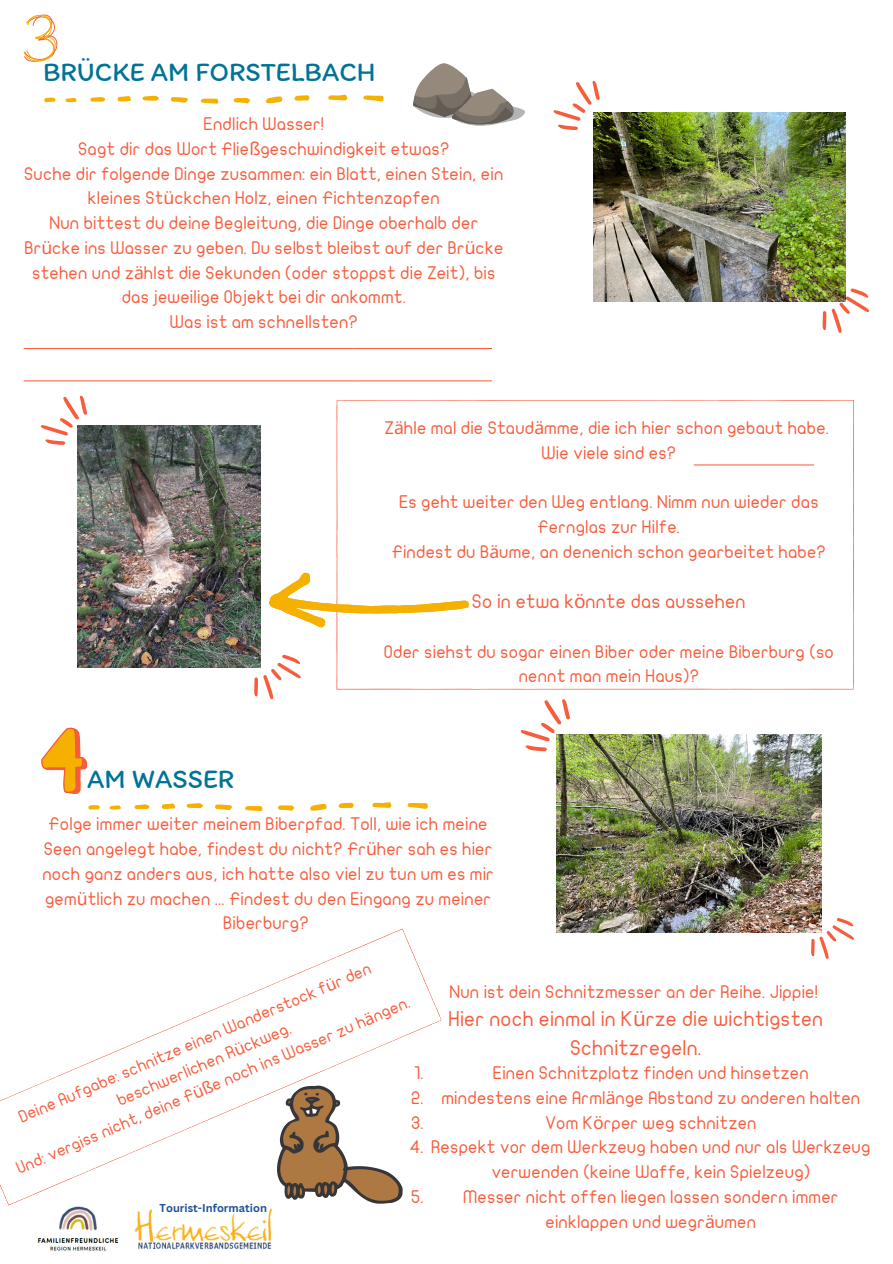
<style>
.page{position:relative;width:893px;height:1264px;background:#fff}
.page>*{position:absolute;margin:0;border:0;box-sizing:border-box;transform-origin:0 0}
.t1{font:27.15px "Itim";color:#017395}
.t2{font:20.7px/28px "JF Flat";letter-spacing:-.01em;color:#f75c3c;text-align:center}
.t3{font:19.2px "JF Flat";letter-spacing:-.01em;color:#f75c3c}
.t4{font:17.7px/24.8px "JF Flat";letter-spacing:-.01em;color:#f75c3c;text-align:center}
.t5{font:16.65px/23.2px "JF Flat";color:#f75c3c;text-align:center}
.t6{font:700 11.1px "Canva Sans";color:#1b5097}
.s1{font-family:"Noto Sans"}
</style>
<div class="page">
<svg style="left:363px;top:95px;width:21px;height:6px"></svg>
<svg style="left:266px;top:96px;width:16px;height:7px"></svg>
<svg style="left:328px;top:95px;width:19px;height:5px"></svg>
<svg style="left:201px;top:99px;width:17px;height:5px"></svg>
<svg style="left:171px;top:97px;width:17px;height:6px"></svg>
<svg style="left:234px;top:98px;width:16px;height:5px"></svg>
<svg style="left:294px;top:95px;width:15px;height:6px"></svg>
<svg style="left:142px;top:96px;width:17px;height:5px"></svg>
<svg style="left:117px;top:96px;width:14px;height:5px"></svg>
<svg style="left:90px;top:97px;width:15px;height:5px"></svg>
<svg style="left:44px;top:97px;width:12px;height:5px"></svg>
<svg style="left:65px;top:98px;width:12px;height:4px"></svg>
<svg style="left:553px;top:80px;width:47px;height:50px"></svg>
<svg style="left:814px;top:283px;width:55px;height:50px"></svg>
<svg style="left:336px;top:400px;width:518px;height:289px"></svg>
<svg style="left:407px;top:803px;width:21px;height:5px"></svg>
<svg style="left:310px;top:804px;width:17px;height:6px"></svg>
<svg style="left:372px;top:802px;width:19px;height:6px"></svg>
<svg style="left:245px;top:806px;width:17px;height:5px"></svg>
<svg style="left:215px;top:804px;width:17px;height:6px"></svg>
<svg style="left:278px;top:805px;width:16px;height:6px"></svg>
<svg style="left:338px;top:802px;width:16px;height:6px"></svg>
<svg style="left:187px;top:803px;width:16px;height:5px"></svg>
<svg style="left:162px;top:803px;width:13px;height:6px"></svg>
<svg style="left:134px;top:804px;width:15px;height:5px"></svg>
<svg style="left:88px;top:805px;width:12px;height:4px"></svg>
<svg style="left:110px;top:805px;width:11px;height:4px"></svg>
<svg style="left:520px;top:699px;width:50px;height:59px"></svg>
<svg style="left:803px;top:913px;width:51px;height:46px"></svg>
<svg style="left:24px;top:15px;width:33px;height:47px"></svg>
<hr style="left:24px;top:348px;width:329px;height:1px;background:#f75c3c">
<hr style="left:24px;top:380px;width:329px;height:1px;background:#f75c3c">
<hr style="left:24px;top:413px;width:329px;height:1px;background:#f75c3c">
<hr style="left:24px;top:445px;width:329px;height:1px;background:#f75c3c">
<hr style="left:24px;top:477px;width:329px;height:1px;background:#f75c3c">
<hr style="left:24px;top:510px;width:329px;height:1px;background:#f75c3c">
<hr style="left:24px;top:542px;width:329px;height:1px;background:#f75c3c">
<hr style="left:24px;top:575px;width:329px;height:1px;background:#f75c3c">
<hr style="left:24px;top:607px;width:329px;height:1px;background:#f75c3c">
<hr style="left:24px;top:639px;width:329px;height:1px;background:#f75c3c">
<hr style="left:353px;top:348px;width:138px;height:1px;background:#f75c3c">
<hr style="left:353px;top:380px;width:138px;height:1px;background:#f75c3c">
<hr style="left:353px;top:413px;width:138px;height:1px;background:#f75c3c">
<hr style="left:353px;top:445px;width:138px;height:1px;background:#f75c3c">
<hr style="left:353px;top:477px;width:138px;height:1px;background:#f75c3c">
<hr style="left:353px;top:510px;width:138px;height:1px;background:#f75c3c">
<hr style="left:353px;top:542px;width:138px;height:1px;background:#f75c3c">
<hr style="left:353px;top:575px;width:138px;height:1px;background:#f75c3c">
<hr style="left:353px;top:607px;width:138px;height:1px;background:#f75c3c">
<hr style="left:353px;top:639px;width:138px;height:1px;background:#f75c3c">
<svg style="left:413px;top:63px;width:112px;height:63px"></svg>
<svg style="left:268px;top:571px;width:201px;height:60px"></svg>
<img style="left:78px;top:425px;width:182px;height:242px">
<svg style="left:40px;top:395px;width:54px;height:56px"></svg>
<svg style="left:246px;top:649px;width:55px;height:51px"></svg>
<svg style="left:41px;top:727px;width:46px;height:67px"></svg>
<svg style="left:0;top:928px;width:410px;height:277px"></svg>
<svg style="left:277px;top:1085px;width:125px;height:118px"></svg>
<img style="left:593px;top:112px;width:252px;height:189px">
<img style="left:557px;top:734px;width:264px;height:198px">
<hr style="left:693px;top:464px;width:120px;height:1px;background:#f75c3c">
<hr style="left:693px;top:496px;width:120px;height:1px;background:#f75c3c">
<hr style="left:693px;top:528px;width:120px;height:1px;background:#f75c3c">
<hr style="left:693px;top:560px;width:120px;height:1px;background:#f75c3c">
<hr style="left:693px;top:592px;width:120px;height:1px;background:#f75c3c">
<hr style="left:693px;top:624px;width:120px;height:1px;background:#f75c3c">
<hr style="left:693px;top:656px;width:120px;height:1px;background:#f75c3c">
<hr style="left:693px;top:688px;width:120px;height:1px;background:#f75c3c">
<hr style="left:693px;top:720px;width:120px;height:1px;background:#f75c3c">
<hr style="left:693px;top:752px;width:120px;height:1px;background:#f75c3c">
<img style="left:30px;top:1198px;width:95px;height:53px">
<img style="left:116px;top:1208px;width:156px;height:43px">
<p class="t1" style="left:43px;top:55px;width:334px">BRÜCKE AM FORSTELBACH</p>
<p class="t4" style="left:203px;top:112px;width:122px">Endlich Wasser!</p>
<p class="t4" style="left:78px;top:137px;width:373px">Sagt dir das Wort Flie<span class="s1">ß</span>geschwindigkeit etwas?</p>
<p class="t4" style="left:24px;top:162px;width:481px">Suche dir folgende Dinge zusammen: ein Blatt, einen Stein, ein kleines St<span class="s1">ü</span>ckchen Holz, einen Fichtenzapfen</p>
<p class="t4" style="left:24px;top:211px;width:481px">Nun bittest du deine Begleitung, die Dinge oberhalb der Br<span class="s1">ü</span>cke ins Wasser zu geben. Du selbst bleibst auf der Br<span class="s1">ü</span>cke stehen und z<span class="s1">ä</span>hlst die Sekunden (oder stoppst die Zeit), bis das jeweilige Objekt bei dir ankommt.</p>
<p class="t4" style="left:170px;top:310px;width:190px">Was ist am schnellsten?</p>
<p class="t1" style="left:87px;top:762px;width:149px">AM WASSER</p>
<p class="t4" style="left:384px;top:416px;width:446px">Z<span class="s1">ä</span>hle mal die Staud<span class="s1">ä</span>mme, die ich hier schon gebaut habe.</p>
<p class="t4" style="left:541px;top:441px;width:137px">Wie viele sind es?</p>
<p class="t4" style="left:399px;top:490px;width:421px">Es geht weiter den Weg entlang. Nimm nun wieder das<br>Fernglas zur Hilfe.</p>
<p class="t4" style="left:392px;top:540px;width:436px">Findest du B<span class="s1">ä</span>ume, an denenich schon gearbeitet habe?</p>
<p class="t3" style="left:472px;top:592px;width:276px">So in etwa k<span class="s1">ö</span>nnte das aussehen</p>
<p class="t4" style="left:384px;top:639px;width:452px">Oder siehst du sogar einen Biber oder meine Biberburg (so nennt man mein Haus)?</p>
<p class="t4" style="left:42px;top:812px;width:453px">Folge immer weiter meinem Biberpfad. Toll, wie ich meine Seen angelegt habe, findest du nicht? Fr<span class="s1">ü</span>her sah es hier noch ganz anders aus, ich hatte also viel zu tun um es mir gem<span class="s1">ü</span>tlich zu machen ... Findest du den Eingang zu meiner Biberburg?</p>
<p class="t5" style="left:15px;top:1106px;width:383px;rotate:-23deg">Deine Aufgabe: schnitze einen Wanderstock f<span class="s1">ü</span>r den beschwerlichen R<span class="s1">ü</span>ckweg.</p>
<p class="t4" style="left:449px;top:980px;width:370px">Nun ist dein Schnitzmesser an der Reihe. Jippie!</p>
<p class="t2" style="left:448px;top:1005px;width:376px">Hier noch einmal in K<span class="s1">ü</span>rze die wichtigsten<br>Schnitzregeln.</p>
<p class="t5" style="left:13px;top:1158px;width:428px;rotate:-23deg">Und: vergiss nicht, deine F<span class="s1">üß</span>e noch ins Wasser zu h<span class="s1">ä</span>ngen.</p>
<p class="t4" style="left:493px;top:1061px;width:318px">Einen Schnitzplatz finden und hinsetzen</p>
<p class="t4" style="left:441px;top:1085px;width:420px">mindestens eine Arml<span class="s1">ä</span>nge Abstand zu anderen halten</p>
<p class="t4" style="left:545px;top:1110px;width:213px">Vom K<span class="s1">ö</span>rper weg schnitzen</p>
<p class="t4" style="left:491px;top:1135px;width:381px;text-align:left;text-indent:-82px">4. Respekt vor dem Werkzeug haben und nur als Werkzeug verwenden (keine Waffe, kein Spielzeug)</p>
<p class="t4" style="left:463px;top:1184px;width:377px">Messer nicht offen liegen lassen sondern immer einklappen und wegr<span class="s1">ä</span>umen</p>
<p class="t4" style="left:411px;top:1061px;width:14px;text-align:justify">1.<br>2.<br>3.</p>
<p class="t4" style="left:411px;top:1184px;width:14px">5.</p>
<p class="t6" style="left:159px;top:1200px;width:109px">Tourist-Information</p>
</div>
